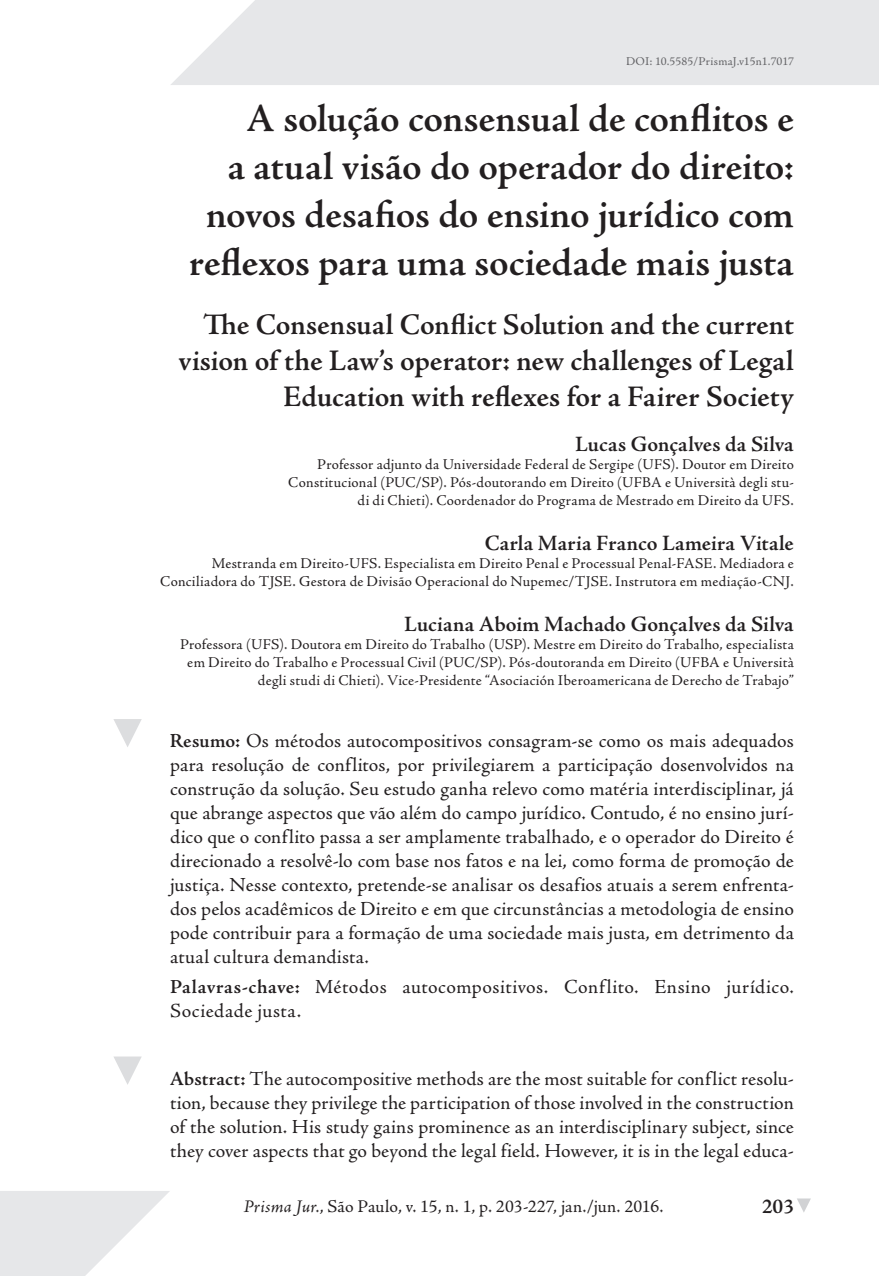
<style>
.page{position:relative;width:879px;height:1276px;background:#fff}
.page>*{position:absolute;margin:0;border:0;box-sizing:border-box;transform-origin:0 0}
.PJ_Titulo{font:600 40px/48px "Adobe Jenson Pro";letter-spacing:-.005em;color:#231f20;text-align:right}
.PJ_Titulo_Ingles{font:600 30px/36px "Adobe Jenson Pro";color:#231f20;text-align:right}
.PJ_Autor{font:600 22px "Adobe Jenson Pro";letter-spacing:.005em;color:#231f20}
.PJ_zz_numeracao_pagi{font:600 21px "Adobe Jenson Pro";color:#231f20}
.PJ_Resumo{font:20px/24px "Adobe Jenson Pro";letter-spacing:.015em;color:#231f20;text-align:justify}
.PJ_zz_marcacao_pagin{font:18px "Adobe Jenson Pro";letter-spacing:.005em;color:#231f20}
.PJ_Autor_-_creditos{font:15px/18px "Adobe Jenson Pro";letter-spacing:.015em;color:#231f20;text-align:right}
.PJ_zz_marcacao_pagin-2{font:12px "Adobe Jenson Pro";letter-spacing:.01em;color:#636366}
.s1{font-weight:600}
.s2{font-style:italic}
</style>
<div class="page">
<svg style="left:0;top:1191px;width:170px;height:85px"></svg>
<div style="left:171px;top:0;width:708px;height:85px;background:#e6e7e9"></div>
<svg style="left:797px;top:1198px;width:14px;height:14px"></svg>
<svg style="left:113px;top:719px;width:29px;height:28px"></svg>
<svg style="left:114px;top:1056px;width:28px;height:29px"></svg>
<p class="PJ_zz_marcacao_pagin-2" style="left:626px;top:55px;width:169px">DOI: 10.5585/PrismaJ.v15n1.7017</p>
<p class="PJ_Titulo" style="left:189px;top:95px;width:606px">A solução consensual de conflitos e<br>a atual visão do operador do direito: novos desafios do ensino jurídico com reflexos para uma sociedade mais justa</p>
<p class="PJ_Titulo_Ingles" style="left:179px;top:307px;width:617px">The Consensual Conflict Solution and the current vision of the Law’s operator: new challenges of Legal<br>Education with reflexes for a Fairer Society</p>
<p class="PJ_Autor" style="left:575px;top:431px;width:220px">Lucas Gonçalves da Silva</p>
<p class="PJ_Autor_-_creditos" style="left:288px;top:455px;width:507px">Professor adjunto da Universidade Federal de Sergipe (UFS). Doutor em Direito<br>Constitucional (PUC/SP). Pós-doutorando em Direito (UFBA e Università degli stu&shy;di di Chieti). Coordenador do Programa de Mestrado em Direito da UFS.</p>
<p class="PJ_Autor" style="left:485px;top:530px;width:311px">Carla Maria Franco Lameira Vitale</p>
<p class="PJ_Autor_-_creditos" style="left:160px;top:554px;width:635px">Mestranda em Direito-UFS. Especialista em Direito Penal e Processual Penal-FASE. Mediadora e<br>Conciliadora do TJSE. Gestora de Divisão Operacional do Nupemec/TJSE. Instrutora em mediação-CNJ.</p>
<p class="PJ_Autor" style="left:404px;top:611px;width:391px">Luciana Aboim Machado Gonçalves da Silva</p>
<p class="PJ_Autor_-_creditos" style="left:180px;top:635px;width:615px">Professora (UFS). Doutora em Direito do Trabalho (USP). Mestre em Direito do Trabalho, especialista em Direito do Trabalho e Processual Civil (PUC/SP). Pós-doutoranda em Direito (UFBA e Università degli studi di Chieti). Vice-Presidente “Asociación Iberoamericana de Derecho de Trabajo”</p>
<p class="PJ_Resumo" style="left:170px;top:729px;width:626px"><span class="s1">Resumo:</span> Os métodos autocompositivos consagram-se como os mais adequados para resolução de conflitos, por privilegiarem a participação dosenvolvidos na construção da solução. Seu estudo ganha relevo como matéria interdisciplinar, já que abrange aspectos que vão além do campo jurídico. Contudo, é no ensino jurí&shy;dico que o conflito passa a ser amplamente trabalhado, e o operador do Direito é direcionado a resolvê-lo com base nos fatos e na lei, como forma de promoção de justiça. Nesse contexto, pretende-se analisar os desafios atuais a serem enfrenta&shy;dos pelos acadêmicos de Direito e em que circunstâncias a metodologia de ensino pode contribuir para a formação de uma sociedade mais justa, em detrimento da atual cultura demandista.</p>
<p class="PJ_Resumo" style="left:170px;top:975px;width:625px"><span class="s1">Palavras-chave:</span> Métodos autocompositivos. Conflito. Ensino jurídico.<br>Sociedade justa.</p>
<p class="PJ_Resumo" style="left:170px;top:1067px;width:626px"><span class="s1">Abstract:</span> The autocompositive methods are the most suitable for conflict resolu&shy;tion, because they privilege the participation of those involved in the construction of the solution. His study gains prominence as an interdisciplinary subject, since they cover aspects that go beyond the legal field. However, it is in the legal educa-</p>
<p class="PJ_zz_marcacao_pagin" style="left:244px;top:1195px;width:421px"><span class="s2">Prisma Jur.</span>, São Paulo, v. 15, n. 1, p. 203-227, jan./jun. 2016.</p>
<p class="PJ_zz_numeracao_pagi" style="left:762px;top:1194px;width:34px">203</p>
</div>
